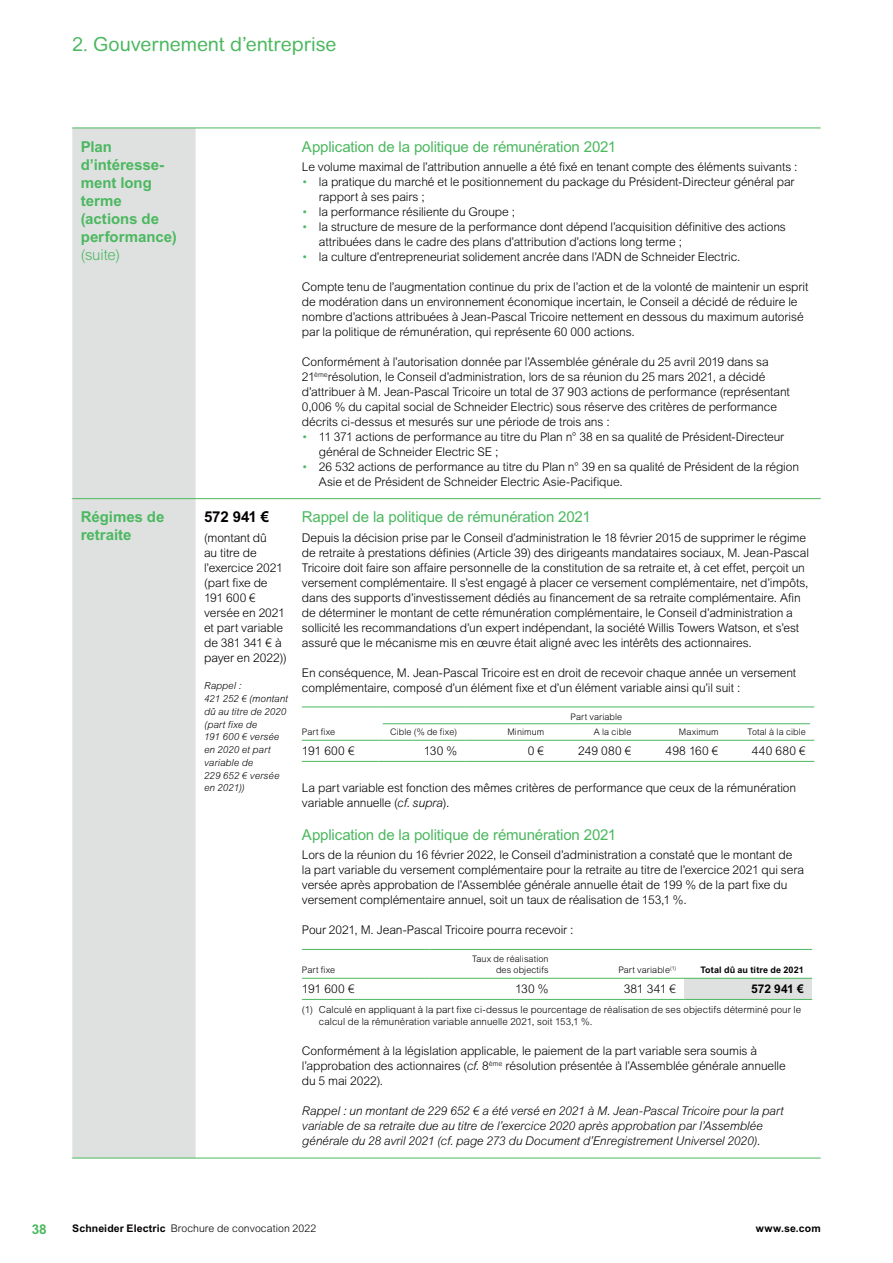
<style>
.page{position:relative;width:893px;height:1263px;background:#fff}
.page>*{position:absolute;margin:0;border:0;box-sizing:border-box;transform-origin:0 0}
.t1{font:19.5px "Arial Rounded MT Pro";letter-spacing:-.005em;color:#4bb85f}
.t2{font:15px "Arial MT Std";letter-spacing:-.01em;color:#4bb85f}
.t3{font:700 15px/18px "Arial MT Std";color:#4bb85f}
.t4{font:300 15px "Arial MT Std";letter-spacing:-.015em;color:#4bb85f}
.t5{font:700 15px "Arial MT Std";letter-spacing:-.01em;color:#040000}
.t6{font:700 13.5px "Arial MT Std";color:#4bb85f}
.t7{font:300 12px/15px "Arial MT Std";letter-spacing:-.01em;color:#040000}
.t8{font:italic 300 12px/15px "Arial MT Std";letter-spacing:-.01em;color:#040000}
.t9{font:700 12px "Arial MT Std";letter-spacing:-.005em;color:#040000}
.t10{font:300 10.5px "Arial MT Std";letter-spacing:.01em;color:#040000}
.t11{font:700 10.5px "Arial MT Std";letter-spacing:.015em;color:#040000}
.t12{font:300 9.75px/12.8px "Arial MT Std";letter-spacing:.01em;color:#040000}
.t13{font:italic 300 9.75px/12.8px "Arial MT Std";letter-spacing:.005em;color:#040000}
.t14{font:300 9px/10.5px "Arial MT Std";letter-spacing:.01em;color:#040000;text-align:right}
.t15{font:700 9px "Arial MT Std";letter-spacing:.015em;color:#040000}
.s1{color:#4bb85f}
.s2{font-style:italic}
.s3{font-weight:700}
</style>
<div class="page">
<svg style="left:72px;top:129px;width:124px;height:1029px;background:#e1e2e2"></svg>
<hr style="left:72px;top:128px;width:749px;height:1px;background:#4bb85f">
<hr style="left:72px;top:498px;width:749px;height:1px;background:#4bb85f">
<hr style="left:72px;top:1158px;width:749px;height:1px;background:#4bb85f">
<hr style="left:302px;top:706px;width:76px;height:1px;background:#4bb85f">
<hr style="left:378px;top:706px;width:88px;height:1px;background:#4bb85f">
<hr style="left:466px;top:706px;width:348px;height:1px;background:#4bb85f">
<hr style="left:302px;top:740px;width:76px;height:1px;background:#4bb85f">
<hr style="left:378px;top:740px;width:88px;height:1px;background:#4bb85f">
<hr style="left:466px;top:740px;width:348px;height:1px;background:#4bb85f">
<hr style="left:302px;top:761px;width:76px;height:1px;background:#4bb85f">
<hr style="left:378px;top:761px;width:88px;height:1px;background:#4bb85f">
<hr style="left:466px;top:761px;width:348px;height:1px;background:#4bb85f">
<hr style="left:383px;top:723px;width:427px;height:1px;background:#4bb85f">
<div style="left:685px;top:978px;width:127px;height:21px;background:#dfe1e1"></div>
<hr style="left:302px;top:999px;width:255px;height:1px;background:#4bb85f">
<hr style="left:557px;top:999px;width:128px;height:1px;background:#4bb85f">
<hr style="left:302px;top:949px;width:127px;height:1px;background:#4bb85f">
<hr style="left:302px;top:978px;width:127px;height:1px;background:#4bb85f">
<hr style="left:429px;top:949px;width:128px;height:1px;background:#4bb85f">
<hr style="left:557px;top:949px;width:255px;height:1px;background:#4bb85f">
<hr style="left:429px;top:978px;width:128px;height:1px;background:#4bb85f">
<hr style="left:557px;top:978px;width:255px;height:1px;background:#4bb85f">
<hr style="left:685px;top:999px;width:127px;height:1px;background:#4bb85f">
<h1 class="t1" style="left:72px;top:37px;width:266px">2. Gouvernement d’entreprise</h1>
<p class="t3" style="left:81px;top:139px;width:97px">Plan d’intéresse&shy;ment long terme (actions de performance)</p>
<p class="t4" style="left:81px;top:249px;width:41px">(suite)</p>
<p class="t3" style="left:81px;top:510px;width:85px">Régimes de retraite</p>
<p class="t5" style="left:204px;top:512px;width:67px">572 941 €</p>
<p class="t7" style="left:204px;top:531px;width:84px">(montant dû<br>au titre de l’exercice 2021 (part fixe de<br>191 600 € versée en 2021 et part variable de 381 341 € à payer en 2022))</p>
<p class="t13" style="left:204px;top:681px;width:85px">Rappel :<br>421 252 € (montant dû au titre de 2020 (part fixe de<br>191 600 € versée en 2020 et part variable de<br>229 652 € versée en 2021))</p>
<p class="t2" style="left:302px;top:141px;width:316px">Application de la politique de rémunération 2021</p>
<p class="t7" style="left:302px;top:161px;width:497px">Le volume maximal de l’attribution annuelle a été fixé en tenant compte des éléments suivants :</p>
<p class="t7" style="left:319px;top:176px;width:477px;text-indent:-17px"><span class="s1">•</span> la pratique du marché et le positionnement du package du Président-Directeur général par rapport à ses pairs ;</p>
<p class="t7" style="left:302px;top:206px;width:215px"><span class="s1">•</span> la performance résiliente du Groupe ;</p>
<p class="t7" style="left:319px;top:221px;width:468px;text-indent:-17px"><span class="s1">•</span> la structure de mesure de la performance dont dépend l’acquisition définitive des actions attribuées dans le cadre des plans d’attribution d’actions long terme ;</p>
<p class="t7" style="left:302px;top:251px;width:440px"><span class="s1">•</span> la culture d’entrepreneuriat solidement ancrée dans l’ADN de Schneider Electric.</p>
<p class="t7" style="left:302px;top:281px;width:508px">Compte tenu de l’augmentation continue du prix de l’action et de la volonté de maintenir un esprit de modération dans un environnement économique incertain, le Conseil a décidé de réduire le nombre d’actions attribuées à Jean-Pascal Tricoire nettement en dessous du maximum autorisé par la politique de rémunération, qui représente 60 000 actions.</p>
<p class="t7" style="left:302px;top:356px;width:490px">Conformément à l’autorisation donnée par l’Assemblée générale du 25 avril 2019 dans sa 21<sup>ème</sup>résolution, le Conseil d’administration, lors de sa réunion du 25 mars 2021, a décidé d’attribuer à M. Jean-Pascal Tricoire un total de 37 903 actions de performance (représentant 0,006 % du capital social de Schneider Electric) sous réserve des critères de performance décrits ci-dessus et mesurés sur une période de trois ans :</p>
<p class="t7" style="left:319px;top:431px;width:467px;text-indent:-17px"><span class="s1">•</span> 11 371 actions de performance au titre du Plan n° 38 en sa qualité de Président-Directeur général de Schneider Electric SE ;</p>
<p class="t7" style="left:319px;top:461px;width:482px;text-indent:-17px"><span class="s1">•</span> 26 532 actions de performance au titre du Plan n° 39 en sa qualité de Président de la région<br>Asie et de Président de Schneider Electric Asie-Pacifique.</p>
<p class="t2" style="left:302px;top:511px;width:290px">Rappel de la politique de rémunération 2021</p>
<p class="t7" style="left:302px;top:531px;width:509px">Depuis la décision prise par le Conseil d’administration le 18 février 2015 de supprimer le régime de retraite à prestations définies (Article 39) des dirigeants mandataires sociaux, M. Jean-Pascal Tricoire doit faire son affaire personnelle de la constitution de sa retraite et, à cet effet, perçoit un versement complémentaire. Il s’est engagé à placer ce versement complémentaire, net d’impôts, dans des supports d’investissement dédiés au financement de sa retraite complémentaire. Afin de déterminer le montant de cette rémunération complémentaire, le Conseil d’administration a sollicité les recommandations d’un expert indépendant, la société Willis Towers Watson, et s’est assuré que le mécanisme mis en œuvre était aligné avec les intérêts des actionnaires.</p>
<p class="t7" style="left:302px;top:666px;width:496px">En conséquence, M. Jean-Pascal Tricoire est en droit de recevoir chaque année un versement complémentaire, composé d’un élément fixe et d’un élément variable ainsi qu’il suit :</p>
<p class="t14" style="left:571px;top:713px;width:53px">Part variable</p>
<p class="t14" style="left:302px;top:728px;width:35px">Part fixe</p>
<p class="t14" style="left:390px;top:728px;width:68px">Cible (% de fixe)</p>
<p class="t14" style="left:507px;top:728px;width:38px">Minimum</p>
<p class="t14" style="left:594px;top:728px;width:39px">A la cible</p>
<p class="t14" style="left:679px;top:728px;width:41px">Maximum</p>
<p class="t14" style="left:748px;top:728px;width:60px">Total à la cible</p>
<p class="t7" style="left:302px;top:745px;width:54px">191 600 €</p>
<p class="t7" style="left:424px;top:745px;width:35px">130 %</p>
<p class="t7" style="left:528px;top:745px;width:18px">0 €</p>
<p class="t7" style="left:578px;top:745px;width:55px">249 080 €</p>
<p class="t7" style="left:666px;top:745px;width:55px">498 160 €</p>
<p class="t7" style="left:752px;top:745px;width:55px">440 680 €</p>
<p class="t7" style="left:302px;top:781px;width:496px">La part variable est fonction des mêmes critères de performance que ceux de la rémunération variable annuelle (<span class="s2">cf. supra</span>).</p>
<p class="t2" style="left:302px;top:829px;width:316px">Application de la politique de rémunération 2021</p>
<p class="t7" style="left:302px;top:849px;width:504px">Lors de la réunion du 16 février 2022, le Conseil d’administration a constaté que le montant de la part variable du versement complémentaire pour la retraite au titre de l’exercice 2021 qui sera versée après approbation de l’Assemblée générale annuelle était de 199 % de la part fixe du versement complémentaire annuel, soit un taux de réalisation de 153,1 %.</p>
<p class="t7" style="left:302px;top:924px;width:273px">Pour 2021, M. Jean-Pascal Tricoire pourra recevoir :</p>
<p class="t14" style="left:302px;top:965px;width:35px">Part fixe</p>
<p class="t14" style="left:472px;top:955px;width:78px">Taux de réalisation des objectifs</p>
<p class="t14" style="left:618px;top:965px;width:59px">Part variable<sup>(1)</sup></p>
<p class="t15" style="left:700px;top:966px;width:105px">Total dû au titre de 2021</p>
<p class="t7" style="left:302px;top:983px;width:54px">191 600 €</p>
<p class="t7" style="left:515px;top:983px;width:35px">130 %</p>
<p class="t7" style="left:624px;top:983px;width:54px">381 341 €</p>
<p class="t9" style="left:751px;top:985px;width:54px">572 941 €</p>
<p class="t12" style="left:319px;top:1004px;width:484px;text-indent:-17px">(1) Calculé en appliquant à la part fixe ci-dessus le pourcentage de réalisation de ses objectifs déterminé pour le calcul de la rémunération variable annuelle 2021, soit 153,1 %.</p>
<p class="t7" style="left:302px;top:1045px;width:485px">Conformément à la législation applicable, le paiement de la part variable sera soumis à l’approbation des actionnaires (<span class="s2">cf</span>. 8<sup>ème</sup> résolution présentée à l’Assemblée générale annuelle du 5 mai 2022).</p>
<p class="t8" style="left:302px;top:1105px;width:483px">Rappel : un montant de 229 652 € a été versé en 2021 à M. Jean-Pascal Tricoire pour la part variable de sa retraite due au titre de l’exercice 2020 après approbation par l’Assemblée générale du 28 avril 2021 (cf. page 273 du Document d’Enregistrement Universel 2020).</p>
<p class="t6" style="left:32px;top:1225px;width:17px">38</p>
<p class="t10" style="left:72px;top:1225px;width:246px"><span class="s3">Schneider Electric</span> Brochure de convocation 2022</p>
<p class="t11" style="left:756px;top:1225px;width:66px">www.se.com</p>
</div>
